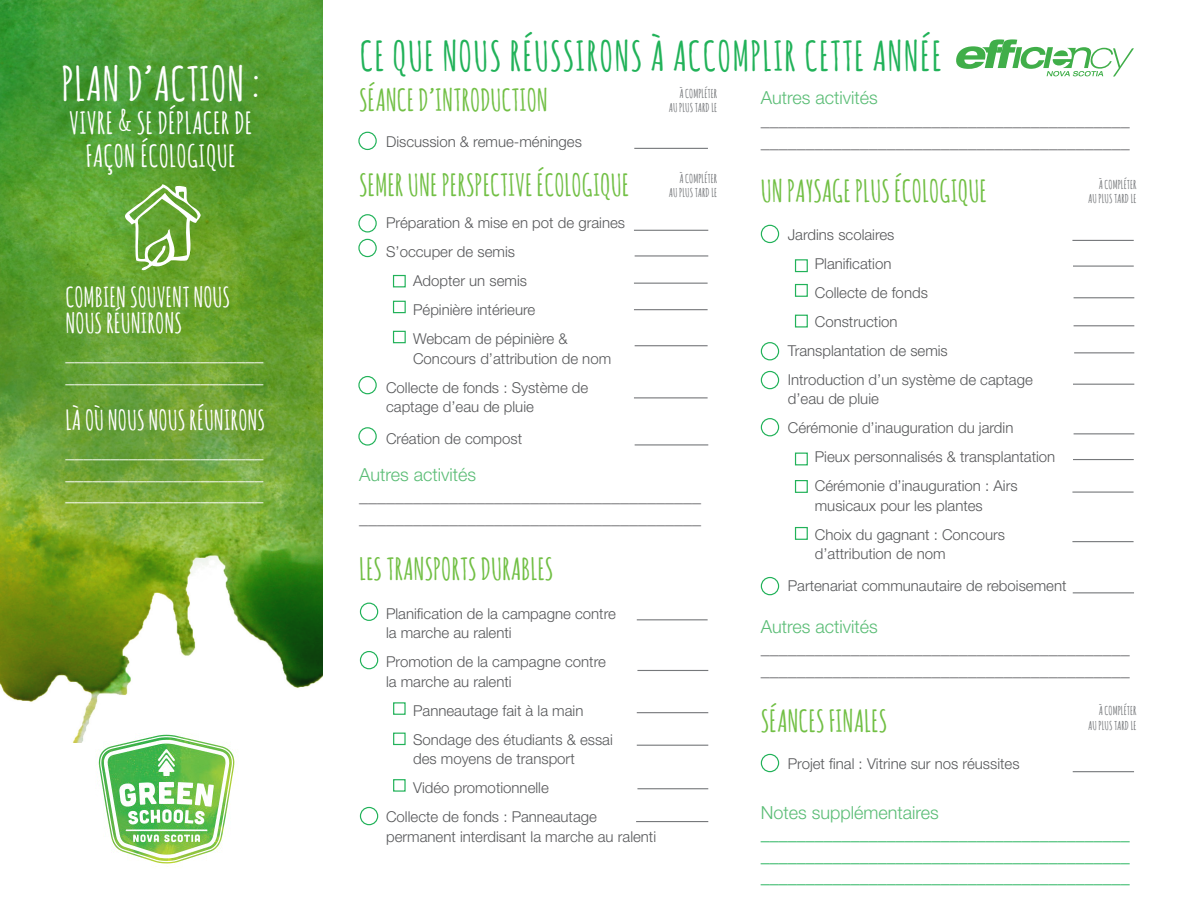
<style>
.page{position:relative;width:1188px;height:918px;background:#fff}
.page>*{position:absolute;margin:0;border:0;box-sizing:border-box;transform-origin:0 0}
.Heading_1{font:700 46.5px "Amatic SC";letter-spacing:.01em;color:#fff}
.Heading_2_Alt{font:700 40.5px "Amatic SC";letter-spacing:.03em;color:#21b259}
.Heading_2{font:700 30px "Amatic SC";color:#71bf44}
.Heading_1-2{font:700 30px/33px "Amatic SC";letter-spacing:.01em;color:#fff;text-align:center}
.Heading_2-2{font:700 27px/25.5px "Amatic SC";color:#fff}
.t1{font:18px/21.6px "Minion Pro";color:#6c6d70}
.t2{font:18px "Minion Pro";color:#21b259}
.t3{font:18px "Minion Pro";color:#fff}
.SUBTEXT{font:300 18px "Helvetica Neue LT Std";color:#5bbd76}
.t4{font:300 15px/19.5px "Helvetica Neue LT Std";color:#57585a}
.Heading_2-3{font:700 12px/14.4px "Amatic SC";color:#76787b;text-align:right}
</style>
<div class="page">
<img style="left:0;top:0;width:323px;height:742px">
<img style="left:88px;top:728px;width:159px;height:139px">
<svg style="left:125px;top:184px;width:76px;height:88px"></svg>
<hr style="left:634px;top:230px;width:74px;height:1px;background:#76787b">
<hr style="left:635px;top:255px;width:73px;height:2px;background:#76787b">
<hr style="left:634px;top:283px;width:74px;height:1px;background:#76787b">
<hr style="left:634px;top:309px;width:74px;height:1px;background:#76787b">
<hr style="left:635px;top:345px;width:73px;height:1px;background:#76787b">
<hr style="left:634px;top:397px;width:74px;height:1px;background:#76787b">
<hr style="left:635px;top:444px;width:73px;height:1px;background:#76787b">
<hr style="left:634px;top:148px;width:74px;height:1px;background:#76787b">
<div style="left:358px;top:214px;width:19px;height:19px;border:1px solid #21b259;border-radius:50%"></div>
<div style="left:358px;top:239px;width:19px;height:18px;border:1px solid #21b259;border-radius:50%"></div>
<div style="left:358px;top:376px;width:19px;height:18px;border:1px solid #21b259;border-radius:50%"></div>
<div style="left:358px;top:427px;width:19px;height:19px;border:1px solid #21b259;border-radius:50%"></div>
<div style="left:358px;top:132px;width:19px;height:18px;border:1px solid #21b259;border-radius:50%"></div>
<div style="left:360px;top:651px;width:18px;height:18px;border:1px solid #21b259;border-radius:50%"></div>
<div style="left:360px;top:603px;width:18px;height:18px;border:1px solid #21b259;border-radius:50%"></div>
<div style="left:360px;top:807px;width:18px;height:18px;border:1px solid #21b259;border-radius:50%"></div>
<div style="left:761px;top:225px;width:18px;height:18px;border:1px solid #21b259;border-radius:50%"></div>
<div style="left:761px;top:342px;width:18px;height:18px;border:1px solid #21b259;border-radius:50%"></div>
<div style="left:761px;top:371px;width:18px;height:18px;border:1px solid #21b259;border-radius:50%"></div>
<div style="left:761px;top:418px;width:18px;height:18px;border:1px solid #21b259;border-radius:50%"></div>
<hr style="left:1072px;top:240px;width:62px;height:1px;background:#76787b">
<hr style="left:1073px;top:266px;width:61px;height:1px;background:#76787b">
<hr style="left:1074px;top:297px;width:60px;height:1px;background:#76787b">
<hr style="left:1074px;top:325px;width:60px;height:1px;background:#76787b">
<hr style="left:1074px;top:352px;width:60px;height:1px;background:#76787b">
<hr style="left:1073px;top:384px;width:61px;height:1px;background:#76787b">
<hr style="left:1074px;top:433px;width:60px;height:1px;background:#76787b">
<hr style="left:1073px;top:459px;width:61px;height:1px;background:#76787b">
<hr style="left:1072px;top:492px;width:62px;height:1px;background:#76787b">
<hr style="left:1072px;top:541px;width:62px;height:1px;background:#76787b">
<div style="left:795px;top:259px;width:13px;height:13px;border:1px solid #21b259"></div>
<div style="left:795px;top:284px;width:13px;height:13px;border:1px solid #21b259"></div>
<div style="left:795px;top:315px;width:13px;height:13px;border:1px solid #21b259"></div>
<div style="left:795px;top:453px;width:13px;height:12px;border:1px solid #21b259"></div>
<div style="left:795px;top:480px;width:13px;height:13px;border:1px solid #21b259"></div>
<div style="left:795px;top:527px;width:13px;height:13px;border:1px solid #21b259"></div>
<div style="left:393px;top:275px;width:13px;height:12px;border:1px solid #21b259"></div>
<div style="left:393px;top:301px;width:13px;height:12px;border:1px solid #21b259"></div>
<div style="left:393px;top:331px;width:13px;height:12px;border:1px solid #21b259"></div>
<div style="left:393px;top:702px;width:13px;height:13px;border:1px solid #21b259"></div>
<div style="left:393px;top:733px;width:13px;height:12px;border:1px solid #21b259"></div>
<div style="left:393px;top:779px;width:13px;height:13px;border:1px solid #21b259"></div>
<hr style="left:637px;top:619px;width:71px;height:1px;background:#76787b">
<hr style="left:637px;top:670px;width:71px;height:1px;background:#76787b">
<hr style="left:637px;top:712px;width:71px;height:1px;background:#76787b">
<hr style="left:637px;top:745px;width:71px;height:1px;background:#76787b">
<hr style="left:637px;top:788px;width:71px;height:1px;background:#76787b">
<hr style="left:636px;top:821px;width:72px;height:1px;background:#76787b">
<div style="left:761px;top:577px;width:18px;height:18px;border:1px solid #21b259;border-radius:50%"></div>
<div style="left:761px;top:754px;width:18px;height:18px;border:1px solid #21b259;border-radius:50%"></div>
<hr style="left:1073px;top:592px;width:61px;height:1px;background:#76787b">
<hr style="left:1073px;top:771px;width:61px;height:1px;background:#76787b">
<svg style="left:956px;top:39px;width:178px;height:37px"></svg>
<p class="Heading_1" style="left:62px;top:51px;width:200px">PLAN D’ACTION :</p>
<p class="Heading_1-2" style="left:69px;top:106px;width:184px">VIVRE &amp; SE DÉPLACER DE<br>FAÇON ÉCOLOGIQUE</p>
<p class="Heading_2-2" style="left:65px;top:284px;width:166px">COMBIEN SOUVENT NOUS<br>NOUS RÉUNIRONS</p>
<p class="t3" style="left:65px;top:343px;width:200px">______________________</p>
<p class="t3" style="left:65px;top:365px;width:200px">______________________</p>
<p class="Heading_2-2" style="left:65px;top:406px;width:201px">LÀ OÙ NOUS NOUS RÉUNIRONS</p>
<p class="t3" style="left:65px;top:440px;width:200px">______________________</p>
<p class="t3" style="left:65px;top:462px;width:200px">______________________</p>
<p class="t3" style="left:65px;top:484px;width:200px">______________________</p>
<p class="Heading_2_Alt" style="left:360px;top:27px;width:584px">CE QUE NOUS RÉUSSIRONS À ACCOMPLIR CETTE ANNÉE</p>
<p class="Heading_2-3" style="left:669px;top:86px;width:50px">À COMPLÉTER<br>AU PLUS TARD LE</p>
<p class="Heading_2" style="left:359px;top:79px;width:190px">SÉANCE D’INTRODUCTION</p>
<p class="t4" style="left:386px;top:131px;width:197px">Discussion &amp; remue-méninges</p>
<p class="Heading_2" style="left:359px;top:164px;width:272px">SEMER UNE PERSPECTIVE ÉCOLOGIQUE</p>
<p class="t4" style="left:386px;top:213px;width:240px">Préparation &amp; mise en pot de graines</p>
<p class="t4" style="left:386px;top:242px;width:130px">S’occuper de semis</p>
<p class="t4" style="left:413px;top:271px;width:115px">Adopter un semis</p>
<p class="t4" style="left:413px;top:300px;width:124px">Pépinière intérieure</p>
<p class="t4" style="left:413px;top:329px;width:200px">Webcam de pépinière &amp;<br>Concours d’attribution de nom</p>
<p class="t4" style="left:386px;top:377px;width:204px">Collecte de fonds : Système de captage d’eau de pluie</p>
<p class="t4" style="left:386px;top:429px;width:138px">Création de compost</p>
<p class="SUBTEXT" style="left:359px;top:463px;width:119px">Autres activités</p>
<p class="t1" style="left:359px;top:486px;width:343px">______________________________________</p>
<p class="t1" style="left:359px;top:508px;width:343px">______________________________________</p>
<p class="Heading_2" style="left:359px;top:547px;width:196px">LES TRANSPORTS DURABLES</p>
<p class="t4" style="left:386px;top:603px;width:231px">Planification de la campagne contre la marche au ralenti</p>
<p class="t4" style="left:386px;top:652px;width:221px">Promotion de la campagne contre la marche au ralenti</p>
<p class="t4" style="left:413px;top:700px;width:172px">Panneautage fait à la main</p>
<p class="t4" style="left:413px;top:729px;width:201px">Sondage des étudiants &amp; essai des moyens de transport</p>
<p class="t4" style="left:413px;top:778px;width:137px">Vidéo promotionnelle</p>
<p class="t4" style="left:386px;top:807px;width:272px">Collecte de fonds : Panneautage permanent interdisant la marche au ralenti</p>
<p class="SUBTEXT" style="left:761px;top:87px;width:119px">Autres activités</p>
<p class="t1" style="left:761px;top:109px;width:370px">_________________________________________ _________________________________________</p>
<p class="Heading_2" style="left:761px;top:170px;width:228px">UN PAYSAGE PLUS ÉCOLOGIQUE</p>
<p class="t4" style="left:788px;top:224px;width:108px">Jardins scolaires</p>
<p class="t4" style="left:815px;top:253px;width:78px">Planification</p>
<p class="t4" style="left:815px;top:282px;width:115px">Collecte de fonds</p>
<p class="t4" style="left:815px;top:311px;width:84px">Construction</p>
<p class="t4" style="left:788px;top:340px;width:162px">Transplantation de semis</p>
<p class="t4" style="left:788px;top:369px;width:247px">Introduction d’un système de captage d’eau de pluie</p>
<p class="t4" style="left:788px;top:418px;width:227px">Cérémonie d’inauguration du jardin</p>
<p class="t4" style="left:815px;top:447px;width:242px">Pieux personnalisés &amp; transplantation</p>
<p class="t4" style="left:815px;top:476px;width:204px">Cérémonie d’inauguration : Airs musicaux pour les plantes</p>
<p class="t4" style="left:815px;top:524px;width:192px">Choix du gagnant : Concours d’attribution de nom</p>
<p class="t4" style="left:788px;top:576px;width:280px">Partenariat communautaire de reboisement</p>
<p class="SUBTEXT" style="left:761px;top:615px;width:119px">Autres activités</p>
<p class="t1" style="left:761px;top:638px;width:370px">_________________________________________</p>
<p class="t1" style="left:761px;top:660px;width:370px">_________________________________________</p>
<p class="Heading_2" style="left:761px;top:699px;width:128px">SÉANCES FINALES</p>
<p class="t4" style="left:788px;top:754px;width:233px">Projet final : Vitrine sur nos réussites</p>
<p class="SUBTEXT" style="left:761px;top:801px;width:180px">Notes supplémentaires</p>
<p class="t2" style="left:761px;top:822px;width:370px">_________________________________________</p>
<p class="t2" style="left:761px;top:844px;width:370px">_________________________________________</p>
<p class="t2" style="left:761px;top:866px;width:370px">_________________________________________</p>
<p class="Heading_2-3" style="left:669px;top:171px;width:50px">À COMPLÉTER<br>AU PLUS TARD LE</p>
<p class="Heading_2-3" style="left:1088px;top:177px;width:50px">À COMPLÉTER<br>AU PLUS TARD LE</p>
<p class="Heading_2-3" style="left:1088px;top:703px;width:50px">À COMPLÉTER<br>AU PLUS TARD LE</p>
</div>
